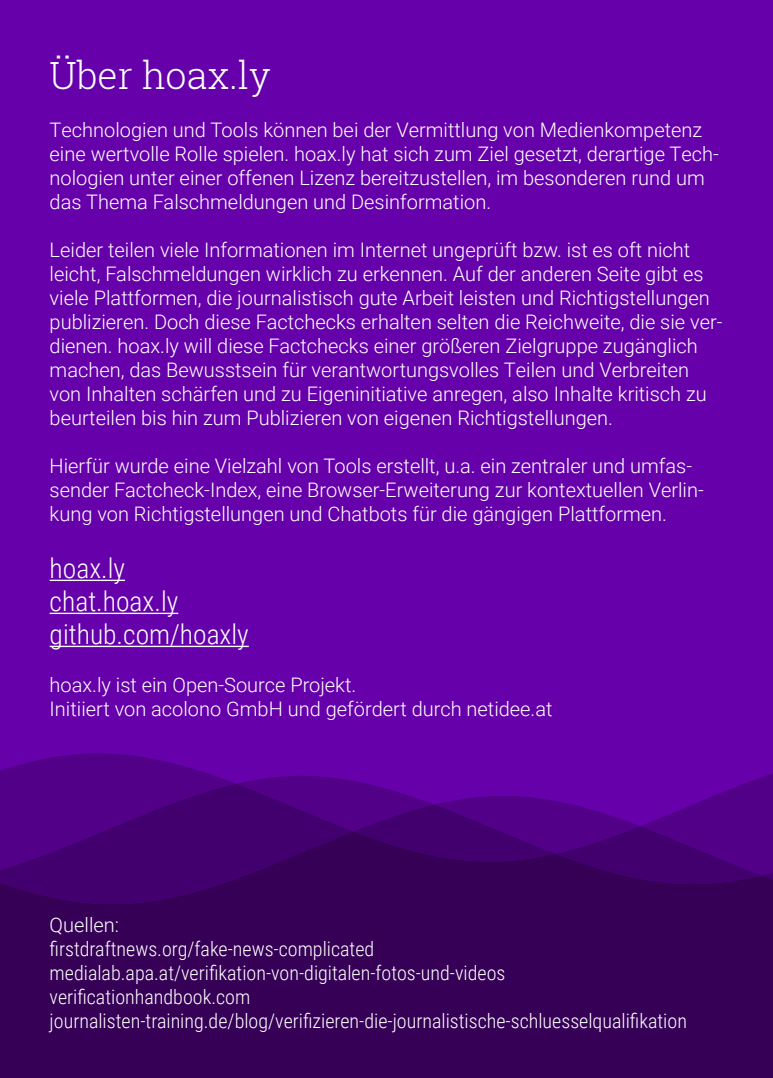
<style>
.page{position:relative;width:773px;height:1078px;background:#fff}
.page>*{position:absolute;margin:0;border:0;box-sizing:border-box;transform-origin:0 0}
.t1{font:300 37.5px "Roboto Slab";color:#fff}
.t2{font:300 27.5px/33px "Roboto Condensed";color:#fff}
.t3{font:300 20px/24px "Roboto";color:#fff}
.t4{font:300 20px/24px "Roboto Condensed";color:#fff}
</style>
<div class="page">
<div style="left:0;top:0;width:772px;height:1077px;background:#6600ab"></div>
<svg style="left:0;top:753px;width:772px;height:30px"></svg>
<svg style="left:0;top:783px;width:236px;height:48px;background:#4d007f"></svg>
<svg style="left:236px;top:775px;width:536px;height:56px"></svg>
<svg style="left:0;top:831px;width:772px;height:246px;background:#38005b"></svg>
<hr style="left:50px;top:579px;width:75px;height:2px;background:#fff">
<hr style="left:50px;top:612px;width:128px;height:2px;background:#fff">
<hr style="left:50px;top:645px;width:199px;height:2px;background:#fff">
<h1 class="t1" style="left:50px;top:50px;width:222px">Über hoax.ly</h1>
<p class="t3" style="left:50px;top:117px;width:670px">Technologien und Tools können bei der Vermittlung von Medienkompetenz eine wertvolle Rolle spielen. hoax.ly hat sich zum Ziel gesetzt, derartige Tech&shy;nologien unter einer offenen Lizenz bereitzustellen, im besonderen rund um das Thema Falschmeldungen und Desinformation.</p>
<p class="t3" style="left:50px;top:237px;width:674px">Leider teilen viele Informationen im Internet ungeprüft bzw. ist es oft nicht leicht, Falschmeldungen wirklich zu erkennen. Auf der anderen Seite gibt es viele Plattformen, die journalistisch gute Arbeit leisten und Richtigstellungen publizieren. Doch diese Factchecks erhalten selten die Reichweite, die sie ver&shy;dienen. hoax.ly will diese Factchecks einer größeren Zielgruppe zugänglich machen, das Bewusstsein für verantwortungsvolles Teilen und Verbreiten von Inhalten schärfen und zu Eigeninitiative anregen, also Inhalte kritisch zu beurteilen bis hin zum Publizieren von eigenen Richtigstellungen.</p>
<p class="t3" style="left:50px;top:453px;width:655px">Hierfür wurde eine Vielzahl von Tools erstellt, u.a. ein zentraler und umfas&shy;sender Factcheck-Index, eine Browser-Erweiterung zur kontextuellen Verlin&shy;kung von Richtigstellungen und Chatbots für die gängigen Plattformen.</p>
<h2 class="t2" style="left:50px;top:551px;width:200px">hoax.ly chat.hoax.ly github.com/hoaxly</h2>
<p class="t3" style="left:50px;top:672px;width:504px">hoax.ly ist ein Open-Source Projekt.<br>Initiiert von acolono GmbH und gefördert durch netidee.at</p>
<p class="t3" style="left:50px;top:912px;width:71px">Quellen:</p>
<p class="t4" style="left:50px;top:936px;width:638px">firstdraftnews.org/fake-news-complicated medialab.apa.at/verifikation-von-digitalen-fotos-und-videos verificationhandbook.com journalisten-training.de/blog/verifizieren-die-journalistische-schluesselqualifikation</p>
</div>
